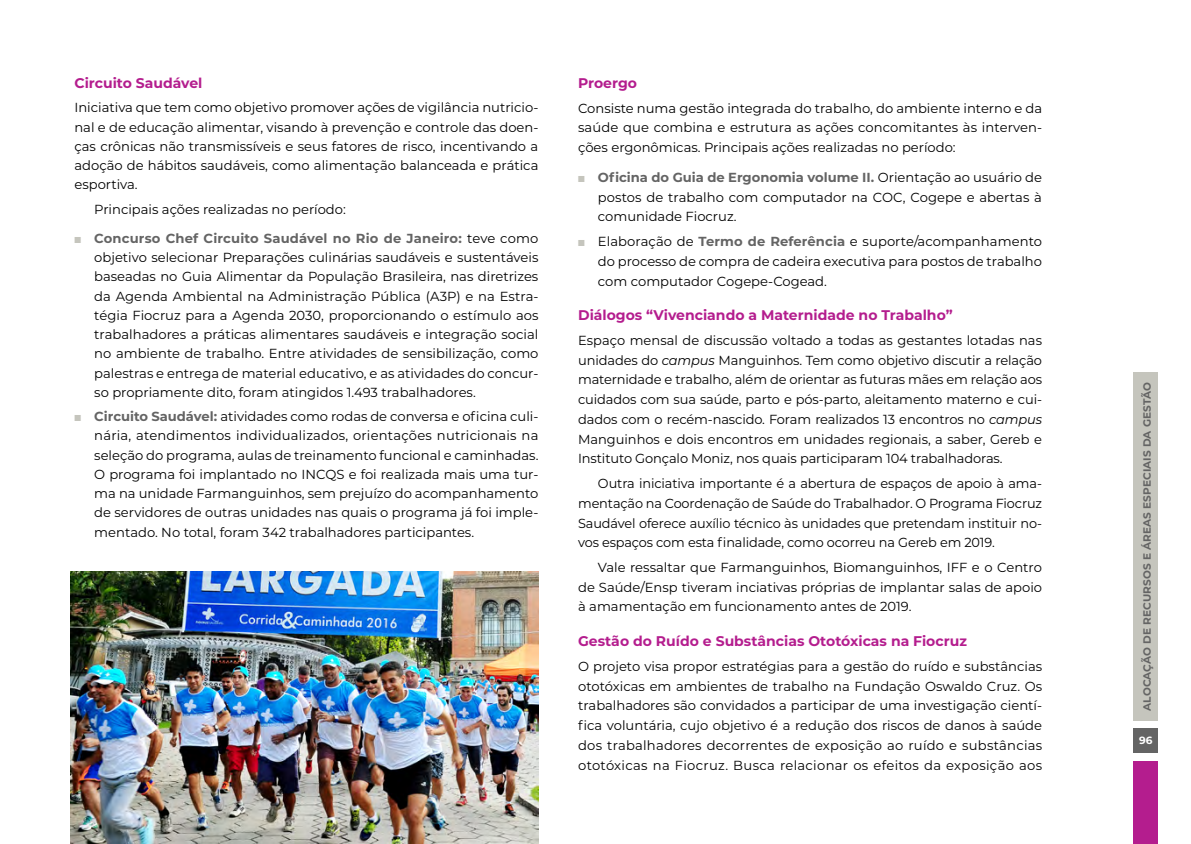
<style>
.page{position:relative;width:1191px;height:844px;background:#fff}
.page>*{position:absolute;margin:0;border:0;box-sizing:border-box;transform-origin:0 0}
.PESO_4{font:700 14px "Montserrat";color:#b41d8e}
.TEXTO_sem_entrada{font:13.12px/19.2px "Montserrat";color:#000;text-align:justify}
.TEXTO_com_entrada{font:13.12px/19.8px "Montserrat";color:#000;text-align:justify}
.t1{font:700 10.5px "Montserrat";letter-spacing:.01em;color:#646464}
.t2{font:700 10.5px "Montserrat";color:#fff}
.s1{color:#c5c5bd}
.s2{font-weight:700;color:#646464}
.s3{font-style:italic}
</style>
<div class="page">
<img style="left:70px;top:571px;width:468px;height:272px">
<div style="left:1133px;top:728px;width:24px;height:25px;background:#646464"></div>
<div style="left:1133px;top:372px;width:25px;height:348px;background:#c5c5bd"></div>
<div style="left:1133px;top:760px;width:25px;height:83px;background:#b41d8e"></div>
<p class="PESO_4" style="left:74px;top:73px;width:130px">Circuito Saudável</p>
<p class="TEXTO_sem_entrada" style="left:74px;top:97px;width:465px">Iniciativa que tem como objetivo promover ações de vigilância nutricio&shy;nal e de educação alimentar, visando à prevenção e controle das doen&shy;ças crônicas não transmissíveis e seus fatores de risco, incentivando a adoção de hábitos saudáveis, como alimentação balanceada e prática esportiva.</p>
<p class="TEXTO_com_entrada" style="left:94px;top:198px;width:253px">Principais ações realizadas no período:</p>
<p class="TEXTO_sem_entrada" style="left:94px;top:228px;width:446px;text-indent:-20px"><span class="s1">■</span> <span class="s2">Concurso Chef Circuito Saudável no Rio de Janeiro:</span> teve como objetivo selecionar Preparações culinárias saudáveis e sustentáveis baseadas no Guia Alimentar da População Brasileira, nas diretrizes da Agenda Ambiental na Administração Pública (A3P) e na Estra&shy;tégia Fiocruz para a Agenda 2030, proporcionando o estímulo aos trabalhadores a práticas alimentares saudáveis e integração social no ambiente de trabalho. Entre atividades de sensibilização, como palestras e entrega de material educativo, e as atividades do concur&shy;so propriamente dito, foram atingidos 1.493 trabalhadores.</p>
<p class="TEXTO_sem_entrada" style="left:94px;top:406px;width:446px;text-indent:-20px"><span class="s1">■</span> <span class="s2">Circuito Saudável:</span> atividades como rodas de conversa e oficina culi&shy;nária, atendimentos individualizados, orientações nutricionais na seleção do programa, aulas de treinamento funcional e caminhadas.<br>O programa foi implantado no INCQS e foi realizada mais uma tur&shy;ma na unidade Farmanguinhos, sem prejuízo do acompanhamento de servidores de outras unidades nas quais o programa já foi imple&shy;mentado. No total, foram 342 trabalhadores participantes.</p>
<p class="PESO_4" style="left:578px;top:73px;width:60px">Proergo</p>
<p class="TEXTO_sem_entrada" style="left:578px;top:98px;width:465px;line-height:19.8px">Consiste numa gestão integrada do trabalho, do ambiente interno e da saúde que combina e estrutura as ações concomitantes às interven&shy;ções ergonômicas. Principais ações realizadas no período:</p>
<p class="TEXTO_sem_entrada" style="left:598px;top:167px;width:445px;line-height:19.8px;text-indent:-20px"><span class="s1">■</span> <span class="s2">Oficina do Guia de Ergonomia volume II.</span> Orientação ao usuário de postos de trabalho com computador na COC, Cogepe e abertas à comunidade Fiocruz.</p>
<p class="TEXTO_sem_entrada" style="left:598px;top:231px;width:445px;line-height:19.8px;text-indent:-20px"><span class="s1">■</span> Elaboração de <span class="s2">Termo de Referência</span> e suporte/acompanhamento do processo de compra de cadeira executiva para postos de trabalho com computador Cogepe-Cogead.</p>
<p class="PESO_4" style="left:578px;top:305px;width:376px">Diálogos “Vivenciando a Maternidade no Trabalho”</p>
<p class="TEXTO_sem_entrada" style="left:578px;top:330px;width:465px;line-height:19.8px">Espaço mensal de discussão voltado a todas as gestantes lotadas nas unidades do <span class="s3">campus</span> Manguinhos. Tem como objetivo discutir a relação maternidade e trabalho, além de orientar as futuras mães em relação aos cuidados com sua saúde, parto e pós-parto, aleitamento materno e cui&shy;dados com o recém-nascido. Foram realizados 13 encontros no <span class="s3">campus </span>Manguinhos e dois encontros em unidades regionais, a saber, Gereb e Instituto Gonçalo Moniz, nos quais participaram 104 trabalhadoras.</p>
<p class="TEXTO_com_entrada" style="left:578px;top:473px;width:465px;text-indent:20px">Outra iniciativa importante é a abertura de espaços de apoio à ama&shy;mentação na Coordenação de Saúde do Trabalhador. O Programa Fiocruz Saudável oferece auxílio técnico às unidades que pretendam instituir no&shy;vos espaços com esta finalidade, como ocorreu na Gereb em 2019.</p>
<p class="TEXTO_com_entrada" style="left:578px;top:557px;width:465px;text-indent:20px">Vale ressaltar que Farmanguinhos, Biomanguinhos, IFF e o Centro de Saúde/Ensp tiveram inciativas próprias de implantar salas de apoio à amamentação em funcionamento antes de 2019.</p>
<p class="PESO_4" style="left:578px;top:631px;width:390px">Gestão do Ruído e Substâncias Ototóxicas na Fiocruz</p>
<p class="TEXTO_sem_entrada" style="left:578px;top:655px;width:465px;line-height:19.8px">O projeto visa propor estratégias para a gestão do ruído e substâncias ototóxicas em ambientes de trabalho na Fundação Oswaldo Cruz. Os trabalhadores são convidados a participar de uma investigação cientí&shy;fica voluntária, cujo objetivo é a redução dos riscos de danos à saúde dos trabalhadores decorrentes de exposição ao ruído e substâncias ototóxicas na Fiocruz. Busca relacionar os efeitos da exposição aos</p>
<p class="t1" style="left:1139px;top:710px;width:330px;rotate:-90deg">ALOCAÇÃO DE RECURSOS E ÁREAS ESPECIAIS DA GESTÃO</p>
<p class="t2" style="left:1139px;top:732px;width:15px">96</p>
</div>
